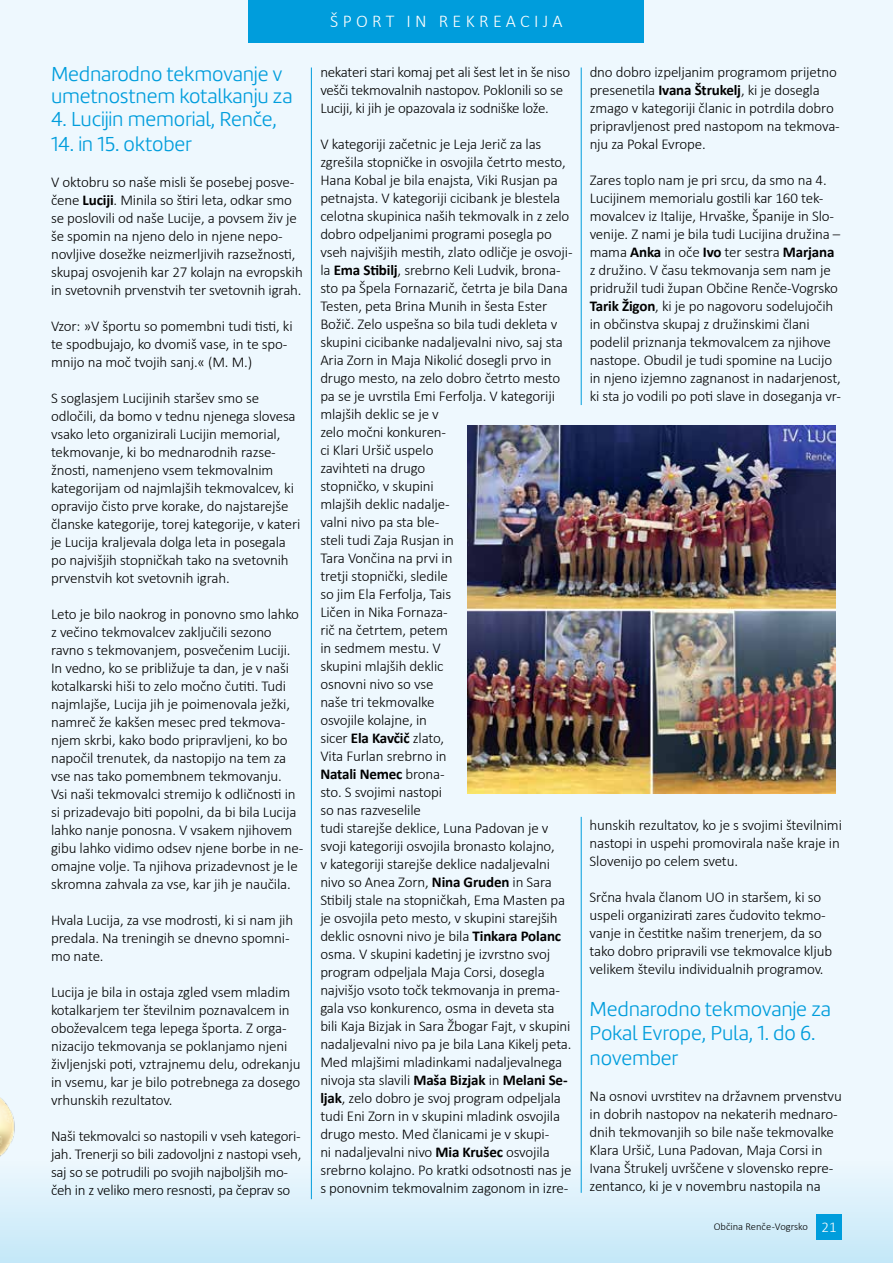
<style>
.page{position:relative;width:893px;height:1263px;background:#eef8fe}
.page>*{position:absolute;margin:0;border:0;box-sizing:border-box;transform-origin:0 0}
.t1{font:300 21px/24.6px "Marine";letter-spacing:-.01em;color:#009ddc}
.t2{font:300 18px "Calibri";letter-spacing:.24em;color:#fff}
.t3{font:300 15px/18px "Calibri";letter-spacing:-.01em;color:#000}
.t4{font:300 10.5px "Calibri";color:#000}
.s1{font-weight:700}
.s2{font-size:15px;color:#fff}
</style>
<div class="page">
<div style="left:0;top:1140px;width:893px;height:123px;background:linear-gradient(to bottom,#f3faff,#c5e8f8)"></div>
<div style="left:249px;top:0;width:395px;height:43px;background:#009ddc"></div>
<div style="left:816px;top:1214px;width:26px;height:25px;background:#009ddc"></div>
<img style="left:0;top:1097px;width:34px;height:166px">
<img style="left:467px;top:425px;width:368px;height:368px">
<hr style="left:311px;top:67px;width:1px;height:1132px;background:#009ddc">
<hr style="left:581px;top:67px;width:1px;height:338px;background:#009ddc">
<hr style="left:581px;top:817px;width:1px;height:376px;background:#009ddc">
<h1 class="t1" style="left:51px;top:62px;width:243px;line-height:22.5px">Mednarodno tekmovanje v umetnostnem kotalkanju za</h1>
<h1 class="t1" style="left:51px;top:106px;width:228px">4. Lucijin memorial, Renče,</h1>
<h1 class="t1" style="left:51px;top:132px;width:143px">14. in 15. oktober</h1>
<p class="t3" style="left:51px;top:173px;width:253px">V oktobru so naše misli še posebej posve&shy;čene <span class="s1">Luciji</span>. Minila so štiri leta, odkar smo se poslovili od naše Lucije, a povsem živ je še spomin na njeno delo in njene nepo&shy;novljive dosežke neizmerljivih razsežnosti, skupaj osvojenih kar 27 kolajn na evropskih in svetovnih prvenstvih ter svetovnih igrah.</p>
<p class="t3" style="left:51px;top:317px;width:243px">Vzor: »V športu so pomembni tudi tisti, ki te spodbujajo, ko dvomiš vase, in te spo&shy;mnijo na moč tvojih sanj.« (M. M.)</p>
<p class="t3" style="left:51px;top:389px;width:251px">S soglasjem Lucijinih staršev smo se odločili, da bomo v tednu njenega slovesa vsako leto organizirali Lucijin memorial, tekmovanje, ki bo mednarodnih razse&shy;žnosti, namenjeno vsem tekmovalnim kategorijam od najmlajših tekmovalcev, ki opravijo čisto prve korake, do najstarejše članske kategorije, torej kategorije, v kateri je Lucija kraljevala dolga leta in posegala po najvišjih stopničkah tako na svetovnih prvenstvih kot svetovnih igrah.</p>
<p class="t3" style="left:51px;top:605px;width:254px">Leto je bilo naokrog in ponovno smo lahko z večino tekmovalcev zaključili sezono ravno s tekmovanjem, posvečenim Luciji.<br>In vedno, ko se približuje ta dan, je v naši kotalkarski hiši to zelo močno čutiti. Tudi najmlajše, Lucija jih je poimenovala ježki, namreč že kakšen mesec pred tekmova&shy;njem skrbi, kako bodo pripravljeni, ko bo napočil trenutek, da nastopijo na tem za vse nas tako pomembnem tekmovanju.<br>Vsi naši tekmovalci stremijo k odličnosti in si prizadevajo biti popolni, da bi bila Lucija lahko nanje ponosna. V vsakem njihovem gibu lahko vidimo odsev njene borbe in ne&shy;omajne volje. Ta njihova prizadevnost je le skromna zahvala za vse, kar jih je naučila.</p>
<p class="t3" style="left:51px;top:911px;width:244px">Hvala Lucija, za vse modrosti, ki si nam jih predala. Na treningih se dnevno spomni&shy;mo nate.</p>
<p class="t3" style="left:51px;top:983px;width:251px">Lucija je bila in ostaja zgled vsem mladim kotalkarjem ter številnim poznavalcem in oboževalcem tega lepega športa. Z orga&shy;nizacijo tekmovanja se poklanjamo njeni življenjski poti, vztrajnemu delu, odrekanju in vsemu, kar je bilo potrebnega za dosego vrhunskih rezultatov.</p>
<p class="t3" style="left:51px;top:1127px;width:252px">Naši tekmovalci so nastopili v vseh kategori&shy;jah. Trenerji so bili zadovoljni z nastopi vseh, saj so se potrudili po svojih najboljših mo&shy;čeh in z veliko mero resnosti, pa čeprav so</p>
<p class="t2" style="left:330px;top:10px;width:234px">ŠPORT IN REKREACIJA</p>
<p class="t3" style="left:320px;top:63px;width:251px">nekateri stari komaj pet ali šest let in še niso vešči tekmovalnih nastopov. Poklonili so se<br>Luciji, ki jih je opazovala iz sodniške lože.</p>
<p class="t3" style="left:320px;top:135px;width:254px">V kategoriji začetnic je Leja Jerič za las zgrešila stopničke in osvojila četrto mesto, Hana Kobal je bila enajsta, Viki Rusjan pa petnajsta. V kategoriji cicibank je blestela celotna skupinica naših tekmovalk in z zelo dobro odpeljanimi programi posegla po vseh najvišjih mestih, zlato odličje je osvoji&shy;la <span class="s1">Ema Stibilj</span>, srebrno Keli Ludvik, brona&shy;sto pa Špela Fornazarič, četrta je bila Dana Testen, peta Brina Munih in šesta Ester Božič. Zelo uspešna so bila tudi dekleta v skupini cicibanke nadaljevalni nivo, saj sta Aria Zorn in Maja Nikolić dosegli prvo in drugo mesto, na zelo dobro četrto mesto pa se je uvrstila Emi Ferfolja. V kategoriji mlajših deklic se je v<br>zelo močni konkuren-<br>ci Klari Uršič uspelo<br>zavihteti na drugo<br>stopničko, v skupini<br>mlajših deklic nadalje-<br>valni nivo pa sta ble-<br>steli tudi Zaja Rusjan in<br>Tara Vončina na prvi in<br>tretji stopnički, sledile<br>so jim Ela Ferfolja, Tais<br>Ličen in Nika Fornaza-<br>rič na četrtem, petem<br>in sedmem mestu. V<br>skupini mlajših deklic<br>osnovni nivo so vse<br>naše tri tekmovalke<br>osvojile kolajne, in<br>sicer <span class="s1">Ela Kavčič</span> zlato,<br>Vita Furlan srebrno in<br><span class="s1">Natali Nemec</span> brona-<br>sto. S svojimi nastopi<br>so nas razveselile<br>tudi starejše deklice, Luna Padovan je v svoji kategoriji osvojila bronasto kolajno,<br>v kategoriji starejše deklice nadaljevalni nivo so Anea Zorn, <span class="s1">Nina Gruden</span> in Sara Stibilj stale na stopničkah, Ema Masten pa je osvojila peto mesto, v skupini starejših deklic osnovni nivo je bila <span class="s1">Tinkara Polanc </span>osma. V skupini kadetinj je izvrstno svoj program odpeljala Maja Corsi, dosegla najvišjo vsoto točk tekmovanja in prema&shy;gala vso konkurenco, osma in deveta sta bili Kaja Bizjak in Sara Žbogar Fajt, v skupini nadaljevalni nivo pa je bila Lana Kikelj peta.<br>Med mlajšimi mladinkami nadaljevalnega nivoja sta slavili <span class="s1">Maša Bizjak</span> in <span class="s1">Melani Se&shy;ljak</span>, zelo dobro je svoj program odpeljala tudi Eni Zorn in v skupini mladink osvojila drugo mesto. Med članicami je v skupi-<br>ni nadaljevalni nivo <span class="s1">Mia Krušec</span> osvojila srebrno kolajno. Po kratki odsotnosti nas je s ponovnim tekmovalnim zagonom in izre-</p>
<p class="t3" style="left:590px;top:63px;width:252px">dno dobro izpeljanim programom prijetno presenetila <span class="s1">Ivana Štrukelj</span>, ki je dosegla zmago v kategoriji članic in potrdila dobro pripravljenost pred nastopom na tekmova&shy;nju za Pokal Evrope.</p>
<p class="t3" style="left:590px;top:171px;width:253px">Zares toplo nam je pri srcu, da smo na 4.<br>Lucijinem memorialu gostili kar 160 tek&shy;movalcev iz Italije, Hrvaške, Španije in Slo&shy;venije. Z nami je bila tudi Lucijina družina – mama <span class="s1">Anka</span> in oče <span class="s1">Ivo</span> ter sestra <span class="s1">Marjana </span>z družino. V času tekmovanja sem nam je pridružil tudi župan Občine Renče-Vogrsko <span class="s1">Tarik Žigon</span>, ki je po nagovoru sodelujočih in občinstva skupaj z družinskimi člani podelil priznanja tekmovalcem za njihove nastope. Obudil je tudi spomine na Lucijo in njeno izjemno zagnanost in nadarjenost, ki sta jo vodili po poti slave in doseganja vr-</p>
<p class="t3" style="left:590px;top:816px;width:254px">hunskih rezultatov, ko je s svojimi številnimi nastopi in uspehi promovirala naše kraje in<br>Slovenijo po celem svetu.</p>
<p class="t3" style="left:590px;top:888px;width:244px">Srčna hvala članom UO in staršem, ki so uspeli organizirati zares čudovito tekmo&shy;vanje in čestitke našim trenerjem, da so tako dobro pripravili vse tekmovalce kljub velikem številu individualnih programov.</p>
<h1 class="t1" style="left:590px;top:996px;width:243px">Mednarodno tekmovanje za<br>Pokal Evrope, Pula, 1. do 6. november</h1>
<p class="t3" style="left:590px;top:1087px;width:254px">Na osnovi uvrstitev na državnem prvenstvu in dobrih nastopov na nekaterih mednaro&shy;dnih tekmovanjih so bile naše tekmovalke Klara Uršič, Luna Padovan, Maja Corsi in Ivana Štrukelj uvrščene v slovensko repre&shy;zentanco, ki je v novembru nastopila na</p>
<p class="t4" style="left:714px;top:1220px;width:125px">Občina Renče -Vogrsko <span class="s2">21</span></p>
</div>
